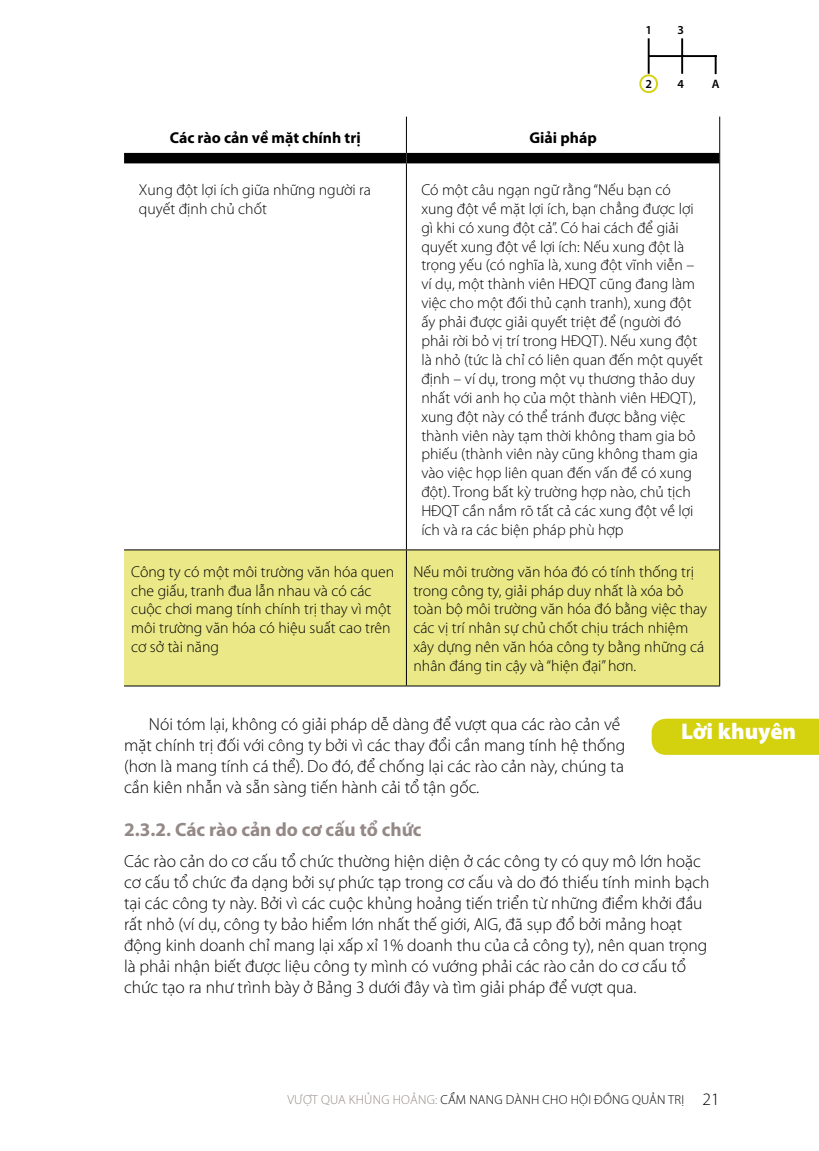
<style>
.page{position:relative;width:819px;height:1151px;background:#fff}
.page>*{position:absolute;margin:0;border:0;box-sizing:border-box;transform-origin:0 0}
.t1{font:900 22.75px "Myriad Pro";color:#fff}
.t2{font:700 19.25px "Myriad Pro";color:#948986}
.t3{font:300 17.5px/21px "Myriad Pro";color:#000}
.t4{font:300 15.75px/18.9px "Myriad Pro";color:#000}
.t5{font:700 15.75px "Myriad Pro";color:#000}
.t6{font:300 13.12px "Myriad Pro";letter-spacing:.02em;color:#948986}
.t7{font:300 13.12px "Myriad Pro";color:#000}
.t8{font:600 12.25px "Myriad Pro";color:#000}
.s1{color:#000}
.s2{font-size:17.5px}
</style>
<div class="page">
<hr style="left:649px;top:55px;width:67px;height:2px;background:#000">
<hr style="left:647px;top:38px;width:2px;height:36px;background:#000">
<hr style="left:681px;top:38px;width:2px;height:36px;background:#000">
<svg style="left:714px;top:57px;width:2px;height:17px"></svg>
<div style="left:639px;top:74px;width:19px;height:19px;border:2px solid #d4d10f;border-radius:50%"></div>
<div style="left:124px;top:550px;width:595px;height:135px;background:#eae887"></div>
<hr style="left:406px;top:117px;width:1px;height:36px;background:#000">
<hr style="left:719px;top:117px;width:1px;height:41px;background:#000">
<hr style="left:406px;top:163px;width:1px;height:386px;background:#000">
<hr style="left:719px;top:158px;width:1px;height:391px;background:#000">
<hr style="left:124px;top:549px;width:282px;height:1px;background:#000">
<hr style="left:406px;top:549px;width:314px;height:1px;background:#000">
<hr style="left:406px;top:550px;width:1px;height:135px;background:#000">
<hr style="left:719px;top:550px;width:1px;height:135px;background:#000">
<hr style="left:124px;top:685px;width:282px;height:1px;background:#000">
<hr style="left:406px;top:685px;width:314px;height:1px;background:#000">
<div style="left:124px;top:153px;width:282px;height:10px;background:#000"></div>
<div style="left:406px;top:153px;width:313px;height:10px;background:#000"></div>
<div style="left:651px;top:719px;width:168px;height:36px;background:#d4d10f"></div>
<p class="t8" style="left:645px;top:22px;width:8px">1</p>
<p class="t8" style="left:677px;top:22px;width:8px">3</p>
<p class="t8" style="left:645px;top:76px;width:8px">2</p>
<p class="t8" style="left:677px;top:76px;width:8px">4</p>
<p class="t8" style="left:711px;top:76px;width:9px">A</p>
<p class="t5" style="left:170px;top:128px;width:192px">Các rào cản về mặt chính trị</p>
<p class="t5" style="left:529px;top:128px;width:69px">Giải pháp</p>
<p class="t4" style="left:139px;top:180px;width:233px">Xung đột lợi ích giữa những người ra quyết định chủ chốt</p>
<p class="t4" style="left:421px;top:180px;width:283px">Có một câu ngạn ngữ rằng “Nếu bạn có xung đột về mặt lợi ích, bạn chẳng được lợi gì khi có xung đột cả”. Có hai cách để giải quyết xung đột về lợi ích: Nếu xung đột là trọng yếu (có nghĩa là, xung đột vĩnh viễn – ví dụ, một thành viên HĐQT cũng đang làm việc cho một đối thủ cạnh tranh), xung đột ấy phải được giải quyết triệt để (người đó phải rời bỏ vị trí trong HĐQT). Nếu xung đột là nhỏ (tức là chỉ có liên quan đến một quyết định – ví dụ, trong một vụ thương thảo duy nhất với anh họ của một thành viên HĐQT), xung đột này có thể tránh được bằng việc thành viên này tạm thời không tham gia bỏ phiếu (thành viên này cũng không tham gia vào việc họp liên quan đến vấn đề có xung đột). Trong bất kỳ trường hợp nào, chủ tịch HĐQT cần nắm rõ tất cả các xung đột về lợi ích và ra các biện pháp phù hợp</p>
<p class="t4" style="left:131px;top:562px;width:264px">Công ty có một môi trường văn hóa quen che giấu, tranh đua lẫn nhau và có các cuộc chơi mang tính chính trị thay vì một môi trường văn hóa có hiệu suất cao trên cơ sở tài năng</p>
<p class="t4" style="left:413px;top:562px;width:295px">Nếu môi trường văn hóa đó có tính thống trị trong công ty, giải pháp duy nhất là xóa bỏ toàn bộ môi trường văn hóa đó bằng việc thay các vị trí nhân sự chủ chốt chịu trách nhiệm xây dựng nên văn hóa công ty bằng những cá nhân đáng tin cậy và “hiện đại” hơn.</p>
<p class="t3" style="left:124px;top:713px;width:503px;text-indent:25px">Nói tóm lại, không có giải pháp dễ dàng để vượt qua các rào cản về mặt chính trị đối với công ty bởi vì các thay đổi cần mang tính hệ thống (hơn là mang tính cá thể). Do đó, để chống lại các rào cản này, chúng ta cần kiên nhẫn và sẵn sàng tiến hành cải tổ tận gốc.</p>
<p class="t2" style="left:124px;top:817px;width:299px">2.3.2. Các rào cản do cơ cấu tổ chức</p>
<p class="t3" style="left:124px;top:850px;width:587px">Các rào cản do cơ cấu tổ chức thường hiện diện ở các công ty có quy mô lớn hoặc cơ cấu tổ chức đa dạng bởi sự phức tạp trong cơ cấu và do đó thiếu tính minh bạch tại các công ty này. Bởi vì các cuộc khủng hoảng tiến triển từ những điểm khởi đầu rất nhỏ (ví dụ, công ty bảo hiểm lớn nhất thế giới, AIG, đã sụp đổ bởi mảng hoạt động kinh doanh chỉ mang lại xấp xỉ 1% doanh thu của cả công ty), nên quan trọng là phải nhận biết được liệu công ty mình có vướng phải các rào cản do cơ cấu tổ chức tạo ra như trình bày ở Bảng 3 dưới đây và tìm giải pháp để vượt qua.</p>
<h1 class="t1" style="left:681px;top:716px;width:117px">Lời khuyên</h1>
<p class="t6" style="left:287px;top:1092px;width:191px">VƯỢT QUA KHỦNG HOẢNG: <span class="s1">Cẩm nang</span></p>
<p class="t7" style="left:506px;top:1092px;width:46px">dành cho</p>
<p class="t7" style="left:570px;top:1092px;width:71px">Hội đồng quản</p>
<p class="t7" style="left:668px;top:1092px;width:53px">trị <span class="s2">21</span></p>
</div>
